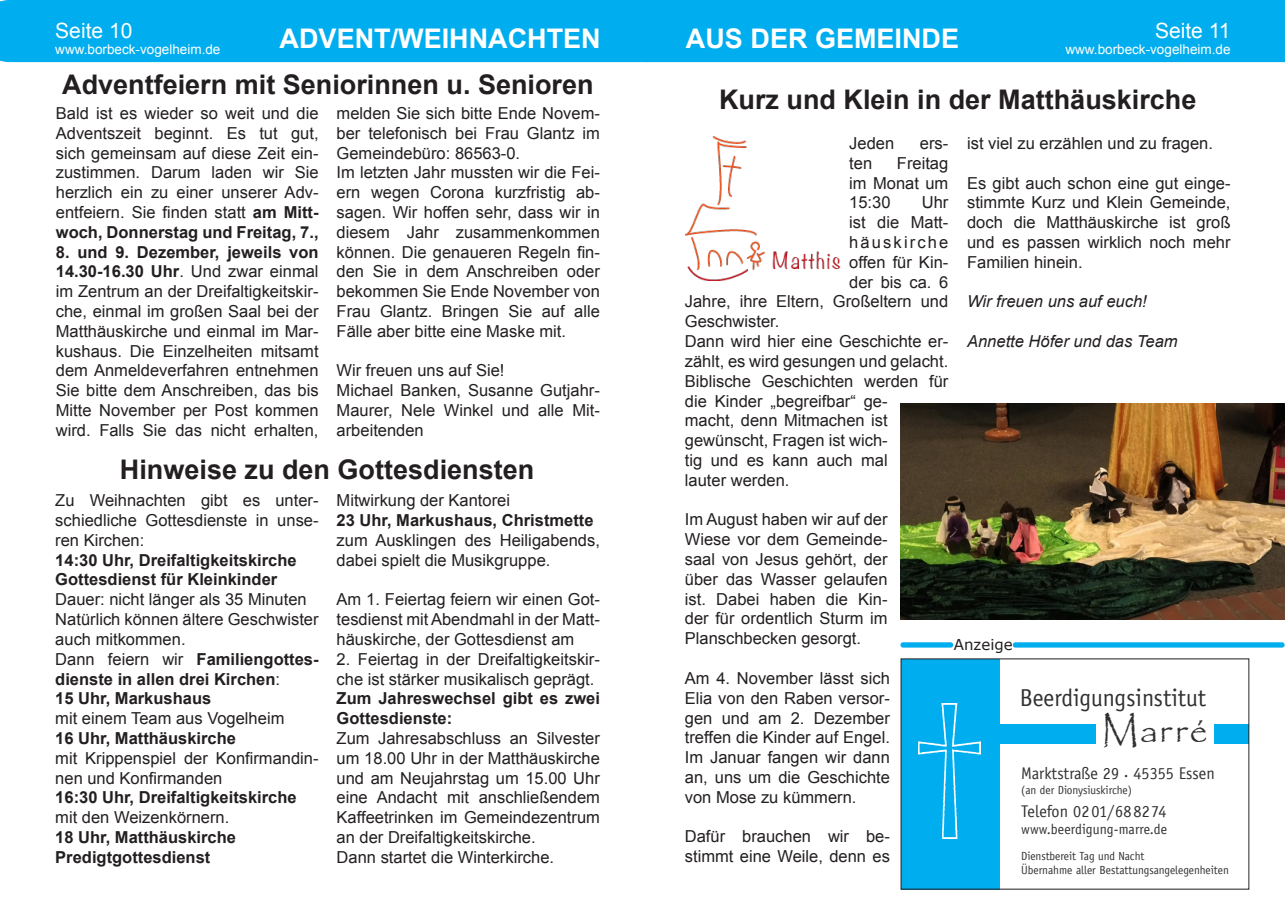
<style>
.page{position:relative;width:1285px;height:919px;background:#fff}
.page>*{position:absolute;margin:0;border:0;box-sizing:border-box;transform-origin:0 0}
.t1{font:37.65px "Papyrus";letter-spacing:.045em;color:#312f30;scale:.96 1}
.t2{font:700 27px "Arial";color:#231f20}
.t3{font:700 27px "Arial";color:#fff}
.t4{font:24.45px "Officina Sans";color:#312f30;scale:.96 1}
.t5{font:21px "Arial";color:#fff}
.t6{font:16.8px "Officina Sans";color:#312f30;scale:.96 1}
.t7{font:16.5px/19.8px "Arial";color:#231f20;text-align:justify}
.t8{font:700 16.5px/19.8px "Arial";color:#231f20}
.t9{font:italic 16.5px "Arial";color:#231f20}
.t10{font:16.5px "Arial";letter-spacing:.13em;color:#231f20}
.t11{font:15px "Verdana";color:#231f20}
.t12{font:14.25px "Officina Sans";letter-spacing:.01em;color:#312f30;scale:.96 1}
.t13{font:13.5px "Arial";color:#fff}
.t14{font:11.7px/14.1px "Officina Sans";color:#312f30;scale:.96 1}
.s1{font-weight:700}
.s2{font-weight:400}
</style>
<div class="page">
<div style="left:0;top:0;width:1284px;height:62px;background:#00aeef"></div>
<div style="left:900px;top:658px;width:98px;height:231px;background:#00aeef"></div>
<img style="left:918px;top:703px;width:62px;height:135px">
<div style="left:996px;top:724px;width:99px;height:19px;background:#00aeef"></div>
<div style="left:1213px;top:724px;width:35px;height:19px;background:#00aeef"></div>
<div style="left:900px;top:642px;width:53px;height:5px;background:#00aeef;border-radius:3px"></div>
<div style="left:1012px;top:642px;width:272px;height:5px;background:#00aeef;border-radius:3px"></div>
<img style="left:685px;top:137px;width:156px;height:143px">
<img style="left:900px;top:403px;width:384px;height:216px">
<p class="t5" style="left:55px;top:17px;width:79px">Seite 10</p>
<p class="t13" style="left:55px;top:41px;width:167px">www.borbeck-vogelheim.de</p>
<p class="t3" style="left:279px;top:21px;width:322px">ADVENT/WEIHNACHTEN</p>
<p class="t3" style="left:685px;top:21px;width:275px">AUS DER GEMEINDE</p>
<p class="t5" style="left:1154px;top:17px;width:77px">Seite 11</p>
<p class="t13" style="left:1065px;top:41px;width:167px">www.borbeck-vogelheim.de</p>
<p class="t2" style="left:62px;top:67px;width:533px">Adventfeiern mit Seniorinnen u. Senioren</p>
<p class="t7" style="left:336px;top:103px;width:265px">melden Sie sich bitte Ende Novem&shy;ber telefonisch bei Frau Glantz im Gemeindebüro: 86563-0.</p>
<p class="t7" style="left:336px;top:163px;width:265px">Im letzten Jahr mussten wir die Fei&shy;ern wegen Corona kurzfristig ab&shy;sagen. Wir hoffen sehr, dass wir in diesem Jahr zusammenkommen können. Die genaueren Regeln fin&shy;den Sie in dem Anschreiben oder bekommen Sie Ende November von Frau Glantz. Bringen Sie auf alle Fälle aber bitte eine Maske mit.</p>
<p class="t7" style="left:336px;top:361px;width:169px">Wir freuen uns auf Sie!</p>
<p class="t7" style="left:336px;top:381px;width:265px">Michael Banken, Susanne Gutjahr-Maurer, Nele Winkel und alle Mit&shy;arbeitenden</p>
<p class="t7" style="left:56px;top:103px;width:264px">Bald ist es wieder so weit und die Adventszeit beginnt. Es tut gut, sich gemeinsam auf diese Zeit ein&shy;zustimmen. Darum laden wir Sie herzlich ein zu einer unserer Adv&shy;entfeiern. Sie finden statt <span class="s1">am Mitt&shy;woch, Donnerstag und Freitag, 7.,</span></p>
<p class="t7" style="left:56px;top:242px;width:264px"><span class="s1">8. und 9. Dezember, jeweils von 14.30-16.30 Uhr</span>. Und zwar einmal im Zentrum an der Dreifaltigkeitskir&shy;che, einmal im großen Saal bei der Matthäuskirche und einmal im Mar&shy;kushaus. Die Einzelheiten mitsamt dem Anmeldeverfahren entnehmen Sie bitte dem Anschreiben, das bis Mitte November per Post kommen wird. Falls Sie das nicht erhalten,</p>
<p class="t2" style="left:120px;top:452px;width:416px">Hinweise zu den Gottesdiensten</p>
<p class="t7" style="left:336px;top:490px;width:175px">Mitwirkung der Kantorei</p>
<p class="t8" style="left:336px;top:511px;width:258px">23 Uhr, Markushaus, Christmette</p>
<p class="t7" style="left:336px;top:530px;width:265px">zum Ausklingen des Heiligabends, dabei spielt die Musikgruppe.</p>
<p class="t7" style="left:336px;top:589px;width:265px">Am 1. Feiertag feiern wir einen Got&shy;tesdienst mit Abendmahl in der Matt&shy;häuskirche, der Gottesdienst am</p>
<p class="t7" style="left:336px;top:649px;width:265px">2. Feiertag in der Dreifaltigkeitskir&shy;che ist stärker musikalisch geprägt.</p>
<p class="t8" style="left:336px;top:689px;width:265px">Zum Jahreswechsel gibt es zwei<br>Gottesdienste:</p>
<p class="t7" style="left:336px;top:728px;width:265px">Zum Jahresabschluss an Silvester um 18.00 Uhr in der Matthäuskirche und am Neujahrstag um 15.00 Uhr eine Andacht mit anschließendem Kaffeetrinken im Gemeindezentrum an der Dreifaltigkeitskirche.</p>
<p class="t7" style="left:336px;top:847px;width:219px">Dann startet die Winterkirche.</p>
<p class="t7" style="left:55px;top:490px;width:265px">Zu Weihnachten gibt es unter&shy;schiedliche Gottesdienste in unse&shy;ren Kirchen:</p>
<p class="t8" style="left:55px;top:550px;width:243px">14:30 Uhr, Dreifaltigkeitskirche</p>
<p class="t8" style="left:55px;top:570px;width:223px">Gottesdienst für Kleinkinder</p>
<p class="t7" style="left:55px;top:589px;width:253px">Dauer: nicht länger als 35 Minuten</p>
<p class="t7" style="left:55px;top:609px;width:265px">Natürlich können ältere Geschwister auch mitkommen.</p>
<p class="t8" style="left:55px;top:649px;width:265px"><span class="s2">Dann feiern wir</span> Familiengottes&shy;dienste in allen drei Kirchen<span class="s2">:</span></p>
<p class="t8" style="left:55px;top:689px;width:157px">15 Uhr, Markushaus</p>
<p class="t7" style="left:55px;top:708px;width:230px">mit einem Team aus Vogelheim</p>
<p class="t8" style="left:55px;top:728px;width:182px">16 Uhr, Matthäuskirche</p>
<p class="t7" style="left:55px;top:748px;width:265px">mit Krippenspiel der Konfirmandin&shy;nen und Konfirmanden</p>
<p class="t8" style="left:55px;top:788px;width:243px">16:30 Uhr, Dreifaltigkeitskirche</p>
<p class="t7" style="left:55px;top:807px;width:175px">mit den Weizenkörnern.</p>
<p class="t8" style="left:55px;top:827px;width:182px">18 Uhr, Matthäuskirche</p>
<p class="t8" style="left:55px;top:847px;width:156px">Predigtgottesdienst</p>
<p class="t2" style="left:719px;top:82px;width:479px">Kurz und Klein in der Matthäuskirche</p>
<p class="t7" style="left:966px;top:133px;width:247px">ist viel zu erzählen und zu fragen.</p>
<p class="t7" style="left:966px;top:173px;width:265px">Es gibt auch schon eine gut einge&shy;stimmte Kurz und Klein Gemeinde, doch die Matthäuskirche ist groß und es passen wirklich noch mehr Familien hinein.</p>
<p class="t9" style="left:966px;top:291px;width:181px">Wir freuen uns auf euch!</p>
<p class="t9" style="left:966px;top:330px;width:212px">Annette Höfer und das Team</p>
<p class="t7" style="left:849px;top:133px;width:46px">Jeden</p>
<p class="t7" style="left:919px;top:133px;width:30px">ers-</p>
<p class="t7" style="left:849px;top:153px;width:24px">ten</p>
<p class="t7" style="left:849px;top:153px;width:101px;text-indent:48px">Freitag im Monat um 15:30</p>
<p class="t7" style="left:921px;top:193px;width:28px">Uhr</p>
<p class="t7" style="left:849px;top:213px;width:101px">ist die Matt-</p>
<p class="t10" style="left:849px;top:231px;width:101px">häuskirche</p>
<p class="t7" style="left:849px;top:252px;width:101px">offen für Kin-</p>
<p class="t7" style="left:849px;top:272px;width:101px">der bis ca. 6</p>
<p class="t7" style="left:684px;top:292px;width:265px">Jahre, ihre Eltern, Großeltern und</p>
<p class="t7" style="left:684px;top:312px;width:96px">Geschwister.</p>
<p class="t7" style="left:684px;top:331px;width:265px;text-align:left">Dann wird hier eine Geschichte er&shy;zählt, es wird gesungen und gelacht.<br>Biblische Geschichten werden für die Kinder „begreifbar“ ge-<br>macht, denn Mitmachen ist gewünscht, Fragen ist wich-<br>tig und es kann auch mal<br>lauter werden.</p>
<p class="t7" style="left:684px;top:510px;width:204px">Im August haben wir auf der Wiese vor dem Gemeinde&shy;saal von Jesus gehört, der über das Wasser gelaufen ist. Dabei haben die Kin&shy;der für ordentlich Sturm im Planschbecken gesorgt.</p>
<p class="t7" style="left:684px;top:668px;width:206px">Am 4. November lässt sich Elia von den Raben versor&shy;gen und am 2. Dezember treffen die Kinder auf Engel.<br>Im Januar fangen wir dann an, uns um die Geschichte von Mose zu kümmern.</p>
<p class="t7" style="left:684px;top:826px;width:206px">Dafür brauchen wir be&shy;stimmt eine Weile, denn es</p>
<p class="t11" style="left:953px;top:633px;width:60px">Anzeige</p>
<p class="t4" style="left:1019px;top:682px;width:196px">Beerdigungsinstitut</p>
<p class="t1" style="left:1101px;top:706px;width:112px">Marré</p>
<p class="t6" style="left:1021px;top:762px;width:203px">Marktstraße 29 . 45355 Essen</p>
<p class="t14" style="left:1021px;top:782px;width:117px">(an der Dionysiuskirche)</p>
<p class="t12" style="left:1021px;top:820px;width:153px">www.beerdigung-marre.de</p>
<p class="t6" style="left:1021px;top:801px;width:153px">Telefon 0201/688274</p>
<p class="t14" style="left:1021px;top:848px;width:218px">Dienstbereit Tag und Nacht<br>Übernahme aller Bestattungsangelegenheiten</p>
</div>
